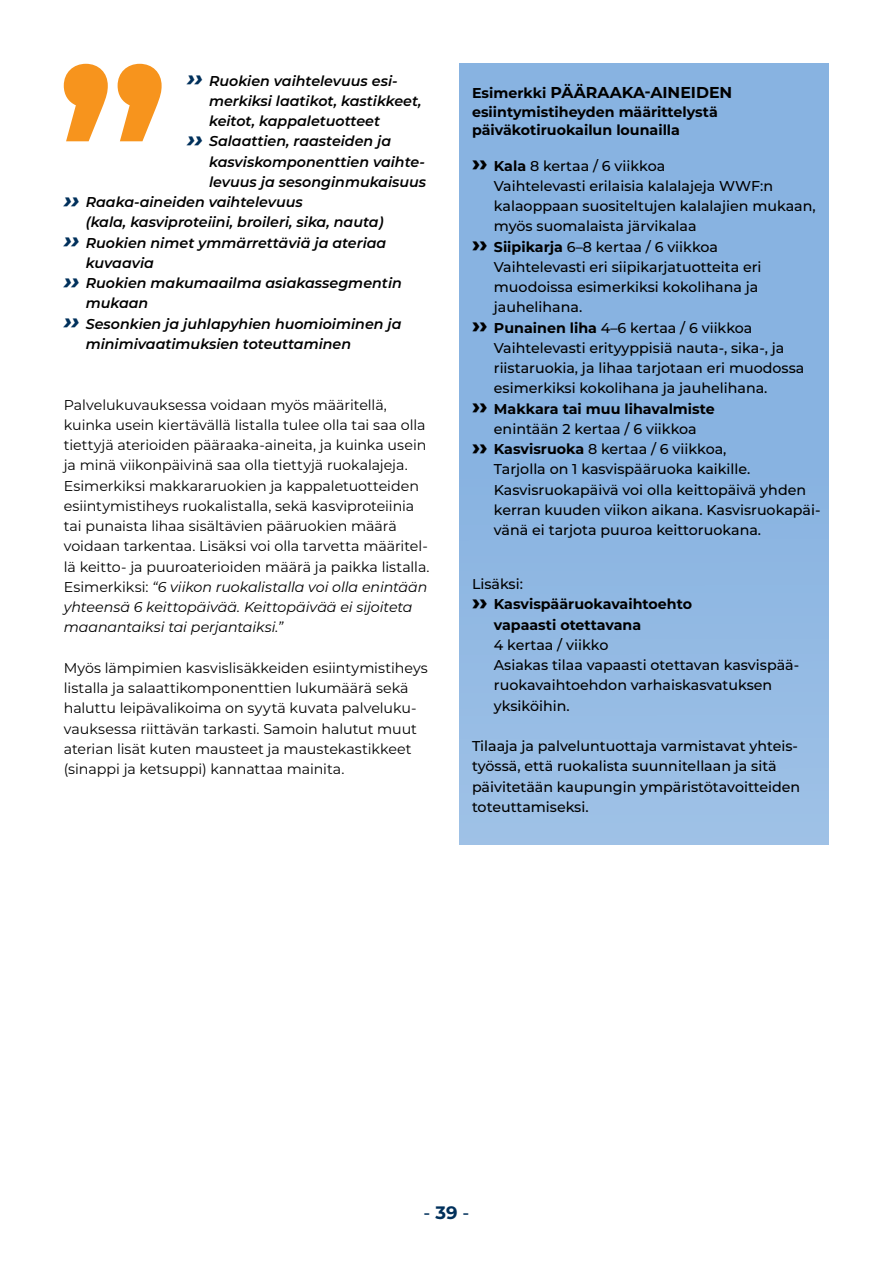
<style>
.page{position:relative;width:893px;height:1263px;background:#fff}
.page>*{position:absolute;margin:0;border:0;box-sizing:border-box;transform-origin:0 0}
.t1{font:500 18px "Montserrat";color:#00305b}
.nosto_1_bold{font:700 15.75px "Montserrat";color:#000}
.nosto_1{font:500 14.25px/20.2px "Montserrat";color:#000}
.leipateksti{font:14.25px/20.2px "Montserrat";letter-spacing:-.005em;color:#000}
.nosto_2{font:italic 600 14.25px/20.2px "Montserrat";color:#000}
.nosto_1_bold-2{font:700 14.25px/18.8px "Montserrat";color:#000}
.nosto_1-2{font:700 14.25px/20.2px "Montserrat";color:#000;text-align:center}
.s1{font-weight:800;font-size:22.5px;color:#00305b}
.s2{font-style:italic}
.s3{font-size:14.25px}
.s4{font-weight:800;font-size:22.5px}
.s5{font-weight:700}
.s6{font-weight:500}
</style>
<div class="page">
<div style="left:459px;top:64px;width:370px;height:781px;background:linear-gradient(to bottom,#82afe0,#99bee5)"></div>
<svg style="left:64px;top:64px;width:98px;height:77px"></svg>
<p class="nosto_2" style="left:209px;top:70px;width:214px;text-indent:-22px"><span class="s1">››</span> Ruokien vaihtelevuus esi&shy;merkiksi laatikot, kastikkeet, keitot, kappaletuotteet</p>
<p class="nosto_2" style="left:209px;top:130px;width:219px;text-indent:-22px"><span class="s1">››</span> Salaattien, raasteiden ja kasviskomponenttien vaihte&shy;levuus ja sesonginmukaisuus</p>
<p class="nosto_2" style="left:86px;top:191px;width:299px;text-indent:-22px"><span class="s1">››</span> Raaka-aineiden vaihtelevuus<br>(kala, kasviproteiini, broileri, sika, nauta)</p>
<p class="nosto_2" style="left:86px;top:232px;width:302px;text-indent:-22px"><span class="s1">››</span> Ruokien nimet ymmärrettäviä ja ateriaa kuvaavia</p>
<p class="nosto_2" style="left:86px;top:272px;width:318px;text-indent:-22px"><span class="s1">››</span> Ruokien makumaailma asiakassegmentin mukaan</p>
<p class="nosto_2" style="left:86px;top:313px;width:317px;text-indent:-22px"><span class="s1">››</span> Sesonkien ja juhlapyhien huomioiminen ja minimivaatimuksien toteuttaminen</p>
<p class="leipateksti" style="left:64px;top:394px;width:367px">Palvelukuvauksessa voidaan myös määritellä, kuinka usein kiertävällä listalla tulee olla tai saa olla tiettyjä aterioiden pääraaka-aineita, ja kuinka usein ja minä viikonpäivinä saa olla tiettyjä ruokalajeja.<br>Esimerkiksi makkararuokien ja kappaletuotteiden esiintymistiheys ruokalistalla, sekä kasviproteiinia tai punaista lihaa sisältävien pääruokien määrä voidaan tarkentaa. Lisäksi voi olla tarvetta määritel&shy;lä keitto- ja puuroaterioiden määrä ja paikka listalla.<br>Esimerkiksi: <span class="s2">“6 viikon ruokalistalla voi olla enintään yhteensä 6 keittopäivää. Keittopäivää ei sijoiteta maanantaiksi tai perjantaiksi.”</span></p>
<p class="leipateksti" style="left:64px;top:657px;width:366px">Myös lämpimien kasvislisäkkeiden esiintymistiheys listalla ja salaattikomponenttien lukumäärä sekä haluttu leipävalikoima on syytä kuvata palveluku&shy;vauksessa riittävän tarkasti. Samoin halutut muut aterian lisät kuten mausteet ja maustekastikkeet (sinappi ja ketsuppi) kannattaa mainita.</p>
<p class="nosto_1_bold" style="left:472px;top:81px;width:262px"><span class="s3">Esimerkki</span> PÄÄRAAKA-AINEIDEN</p>
<p class="nosto_1_bold-2" style="left:472px;top:101px;width:247px">esiintymistiheyden määrittelystä päiväkotiruokailun lounailla</p>
<p class="nosto_1" style="left:494px;top:155px;width:323px;text-indent:-22px"><span class="s4">››</span> <span class="s5">Kala</span> 8 kertaa / 6 viikkoa<br>Vaihtelevasti erilaisia kalalajeja WWF:n kalaoppaan suositeltujen kalalajien mukaan, myös suomalaista järvikalaa</p>
<p class="nosto_1" style="left:494px;top:236px;width:269px;text-indent:-22px"><span class="s4">››</span> <span class="s5">Siipikarja</span> 6–8 kertaa / 6 viikkoa Vaihtelevasti eri siipikarjatuotteita eri muodoissa esimerkiksi kokolihana ja jauhelihana.</p>
<p class="nosto_1" style="left:494px;top:317px;width:312px;text-indent:-22px"><span class="s4">››</span> <span class="s5">Punainen liha</span> 4–6 kertaa / 6 viikkoa Vaihtelevasti erityyppisiä nauta-, sika-, ja riistaruokia, ja lihaa tarjotaan eri muodossa esimerkiksi kokolihana ja jauhelihana.</p>
<p class="nosto_1-2" style="left:472px;top:398px;width:244px"><span class="s4">››</span> Makkara tai muu lihavalmiste <span class="s6">enintään 2 kertaa / 6 viikkoa</span></p>
<p class="nosto_1" style="left:494px;top:438px;width:328px;text-indent:-22px"><span class="s4">››</span> <span class="s5">Kasvisruoka</span> 8 kertaa / 6 viikkoa,<br>Tarjolla on 1 kasvispääruoka kaikille.<br>Kasvisruokapäivä voi olla keittopäivä yhden kerran kuuden viikon aikana. Kasvisruokapäi&shy;vänä ei tarjota puuroa keittoruokana.</p>
<p class="nosto_1" style="left:472px;top:573px;width:52px">Lisäksi:</p>
<p class="nosto_1" style="left:494px;top:594px;width:307px;text-indent:-22px"><span class="s4">››</span> <span class="s5">Kasvispääruokavaihtoehto<br>vapaasti otettavana<br></span>4 kertaa / viikko<br>Asiakas tilaa vapaasti otettavan kasvispää&shy;ruokavaihtoehdon varhaiskasvatuksen yksiköihin.</p>
<p class="nosto_1" style="left:472px;top:735px;width:330px">Tilaaja ja palveluntuottaja varmistavat yhteis&shy;työssä, että ruokalista suunnitellaan ja sitä päivitetään kaupungin ympäristötavoitteiden toteuttamiseksi.</p>
<p class="t1" style="left:423px;top:1200px;width:48px">- <span class="s5">39</span> -</p>
</div>
